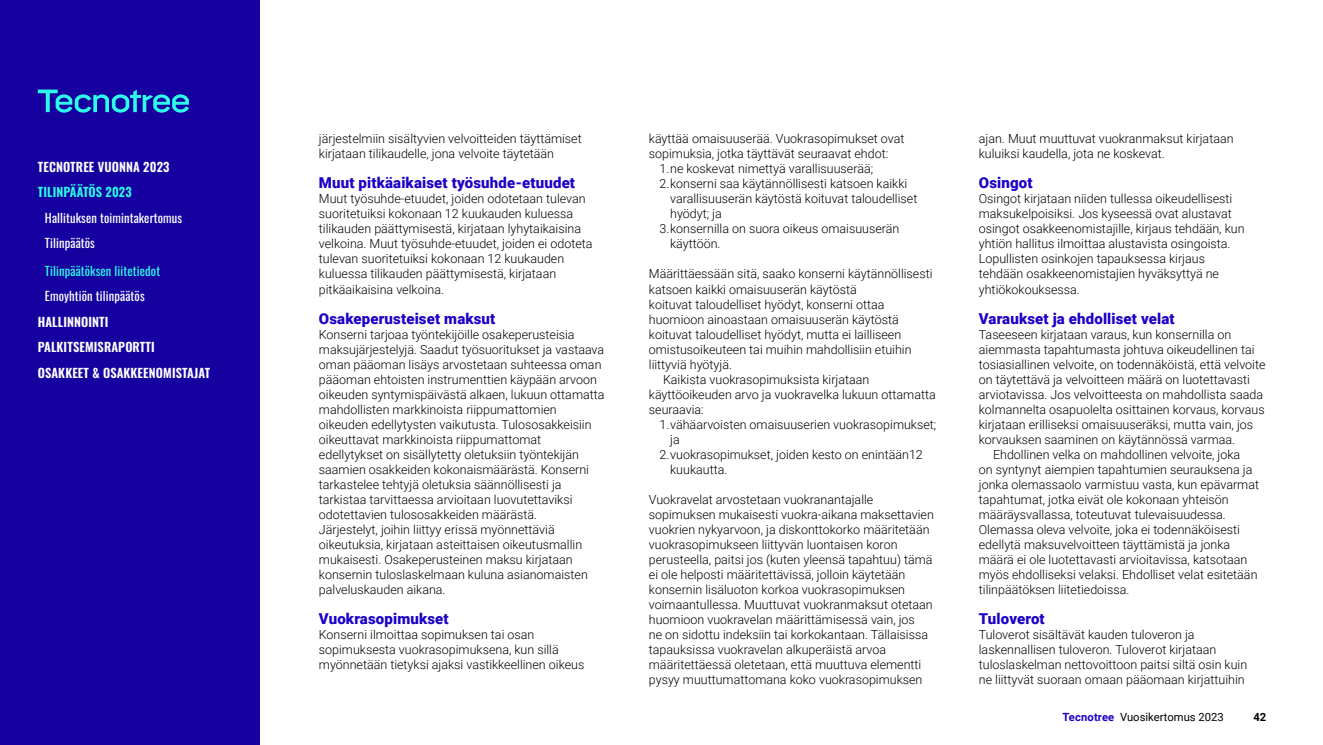
<style>
.page{position:relative;width:1323px;height:745px;background:#fff}
.page>*{position:absolute;margin:0;border:0;box-sizing:border-box;transform-origin:0 0}
.t1{font:900 15px "Roboto";letter-spacing:.01em;color:#1c00c8}
.Body1{font:300 12.5px/15px "Roboto";color:#000}
.Body2_indent{font:300 12.5px/15px "Roboto";color:#000}
.t2{font:600 12.5px/25.5px "Oswald";letter-spacing:.01em;color:#fff}
.t3{font:12.5px/25.5px "Oswald";letter-spacing:.01em;color:#fff}
.t4{font:12.5px "Oswald";letter-spacing:.01em;color:#2cfce8}
.t5{font:600 12.5px "Oswald";letter-spacing:.01em;color:#2cfce8}
.t6{font:11.25px "Roboto";color:#000}
.t7{font:700 11.25px "Roboto";color:#000}
.s1{font-weight:700;color:#1c00c8}
</style>
<div class="page">
<div style="left:0;top:0;width:260px;height:744px;background:#16009f"></div>
<svg style="left:38px;top:89px;width:151px;height:24px"></svg>
<p class="t2" style="left:38px;top:154px;width:133px">TECNOTREE VUONNA 2023</p>
<p class="t5" style="left:38px;top:185px;width:95px">TILINPÄÄTÖS 2023</p>
<p class="t3" style="left:45px;top:204px;width:139px">Hallituksen toimintakertomus<br>Tilinpäätös</p>
<p class="t4" style="left:45px;top:259px;width:117px">Tilinpäätöksen liitetiedot</p>
<p class="t3" style="left:45px;top:282px;width:101px">Emoyhtiön tilinpäätös</p>
<p class="t2" style="left:38px;top:309px;width:174px">HALLINNOINTI<br>PALKITSEMISRAPORTTI<br>OSAKKEET &amp; OSAKKEENOMISTAJAT</p>
<p class="Body2_indent" style="left:319px;top:131px;width:264px">järjestelmiin sisältyvien velvoitteiden täyttämiset kirjataan tilikaudelle, jona velvoite täytetään</p>
<h3 class="t1" style="left:319px;top:172px;width:258px">Muut pitkäaikaiset työsuhde-etuudet</h3>
<p class="Body1" style="left:319px;top:191px;width:275px">Muut työsuhde-etuudet, joiden odotetaan tulevan suoritetuiksi kokonaan 12 kuukauden kuluessa tilikauden päättymisestä, kirjataan lyhytaikaisina velkoina. Muut työsuhde-etuudet, joiden ei odoteta tulevan suoritetuiksi kokonaan 12 kuukauden kuluessa tilikauden päättymisestä, kirjataan pitkäaikaisina velkoina.</p>
<h3 class="t1" style="left:319px;top:307px;width:178px">Osakeperusteiset maksut</h3>
<p class="Body1" style="left:319px;top:326px;width:287px">Konserni tarjoaa työntekijöille osakeperusteisia maksujärjestelyjä. Saadut työsuoritukset ja vastaava oman pääoman lisäys arvostetaan suhteessa oman pääoman ehtoisten instrumenttien käypään arvoon oikeuden syntymispäivästä alkaen, lukuun ottamatta mahdollisten markkinoista riippumattomien oikeuden edellytysten vaikutusta. Tulososakkeisiin oikeuttavat markkinoista riippumattomat edellytykset on sisällytetty oletuksiin työntekijän saamien osakkeiden kokonaismäärästä. Konserni tarkastelee tehtyjä oletuksia säännöllisesti ja tarkistaa tarvittaessa arvioitaan luovutettaviksi odotettavien tulososakkeiden määrästä.<br>Järjestelyt, joihin liittyy erissä myönnettäviä oikeutuksia, kirjataan asteittaisen oikeutusmallin mukaisesti. Osakeperusteinen maksu kirjataan konsernin tuloslaskelmaan kuluna asianomaisten palveluskauden aikana.</p>
<h3 class="t1" style="left:319px;top:607px;width:131px">Vuokrasopimukset</h3>
<p class="Body1" style="left:319px;top:626px;width:267px">Konserni ilmoittaa sopimuksen tai osan sopimuksesta vuokrasopimuksena, kun sillä myönnetään tietyksi ajaksi vastikkeellinen oikeus</p>
<p class="Body1" style="left:649px;top:131px;width:257px">käyttää omaisuuserää. Vuokrasopimukset ovat sopimuksia, jotka täyttävät seuraavat ehdot:</p>
<p class="Body1" style="left:659px;top:161px;width:215px">1.ne koskevat nimettyä varallisuuserää;</p>
<p class="Body1" style="left:670px;top:176px;width:249px;text-indent:-11px">2.konserni saa käytännöllisesti katsoen kaikki varallisuuserän käytöstä koituvat taloudelliset hyödyt; ja</p>
<p class="Body1" style="left:670px;top:221px;width:231px;text-indent:-11px">3.konsernilla on suora oikeus omaisuuserän käyttöön.</p>
<p class="Body1" style="left:649px;top:266px;width:285px">Määrittäessään sitä, saako konserni käytännöllisesti katsoen kaikki omaisuuserän käytöstä<br>koituvat taloudelliset hyödyt, konserni ottaa huomioon ainoastaan omaisuuserän käytöstä koituvat taloudelliset hyödyt, mutta ei lailliseen omistusoikeuteen tai muihin mahdollisiin etuihin liittyviä hyötyjä.</p>
<p class="Body2_indent" style="left:649px;top:371px;width:288px;text-indent:14px">Kaikista vuokrasopimuksista kirjataan käyttöoikeuden arvo ja vuokravelka lukuun ottamatta seuraavia:</p>
<p class="Body1" style="left:670px;top:416px;width:268px;text-indent:-11px">1.vähäarvoisten omaisuuserien vuokrasopimukset; ja</p>
<p class="Body1" style="left:670px;top:446px;width:254px;text-indent:-11px">2.vuokrasopimukset, joiden kesto on enintään12 kuukautta.</p>
<p class="Body1" style="left:649px;top:491px;width:286px">Vuokravelat arvostetaan vuokranantajalle sopimuksen mukaisesti vuokra-aikana maksettavien vuokrien nykyarvoon, ja diskonttokorko määritetään vuokrasopimukseen liittyvän luontaisen koron perusteella, paitsi jos (kuten yleensä tapahtuu) tämä ei ole helposti määritettävissä, jolloin käytetään konsernin lisäluoton korkoa vuokrasopimuksen voimaantullessa. Muuttuvat vuokranmaksut otetaan huomioon vuokravelan määrittämisessä vain, jos<br>ne on sidottu indeksiin tai korkokantaan. Tällaisissa tapauksissa vuokravelan alkuperäistä arvoa määritettäessä oletetaan, että muuttuva elementti pysyy muuttumattomana koko vuokrasopimuksen</p>
<p class="Body1" style="left:979px;top:131px;width:256px">ajan. Muut muuttuvat vuokranmaksut kirjataan kuluiksi kaudella, jota ne koskevat.</p>
<h3 class="t1" style="left:979px;top:172px;width:55px">Osingot</h3>
<p class="Body1" style="left:979px;top:191px;width:267px">Osingot kirjataan niiden tullessa oikeudellisesti maksukelpoisiksi. Jos kyseessä ovat alustavat osingot osakkeenomistajille, kirjaus tehdään, kun yhtiön hallitus ilmoittaa alustavista osingoista.<br>Lopullisten osinkojen tapauksessa kirjaus tehdään osakkeenomistajien hyväksyttyä ne yhtiökokouksessa.</p>
<h3 class="t1" style="left:979px;top:307px;width:197px">Varaukset ja ehdolliset velat</h3>
<p class="Body1" style="left:979px;top:326px;width:288px">Taseeseen kirjataan varaus, kun konsernilla on aiemmasta tapahtumasta johtuva oikeudellinen tai tosiasiallinen velvoite, on todennäköistä, että velvoite on täytettävä ja velvoitteen määrä on luotettavasti arviotavissa. Jos velvoitteesta on mahdollista saada kolmannelta osapuolelta osittainen korvaus, korvaus kirjataan erilliseksi omaisuuseräksi, mutta vain, jos korvauksen saaminen on käytännössä varmaa.</p>
<p class="Body2_indent" style="left:979px;top:446px;width:282px;text-indent:14px">Ehdollinen velka on mahdollinen velvoite, joka<br>on syntynyt aiempien tapahtumien seurauksena ja jonka olemassaolo varmistuu vasta, kun epävarmat tapahtumat, jotka eivät ole kokonaan yhteisön määräysvallassa, toteutuvat tulevaisuudessa.<br>Olemassa oleva velvoite, joka ei todennäköisesti edellytä maksuvelvoitteen täyttämistä ja jonka määrä ei ole luotettavasti arvioitavissa, katsotaan myös ehdolliseksi velaksi. Ehdolliset velat esitetään tilinpäätöksen liitetiedoissa.</p>
<h3 class="t1" style="left:979px;top:607px;width:67px">Tuloverot</h3>
<p class="Body1" style="left:979px;top:626px;width:270px">Tuloverot sisältävät kauden tuloveron ja laskennallisen tuloveron. Tuloverot kirjataan tuloslaskelman nettovoittoon paitsi siltä osin kuin ne liittyvät suoraan omaan pääomaan kirjattuihin</p>
<p class="t6" style="left:1062px;top:708px;width:163px"><span class="s1">Tecnotree</span> Vuosikertomus 2023</p>
<p class="t7" style="left:1253px;top:708px;width:14px">42</p>
</div>
